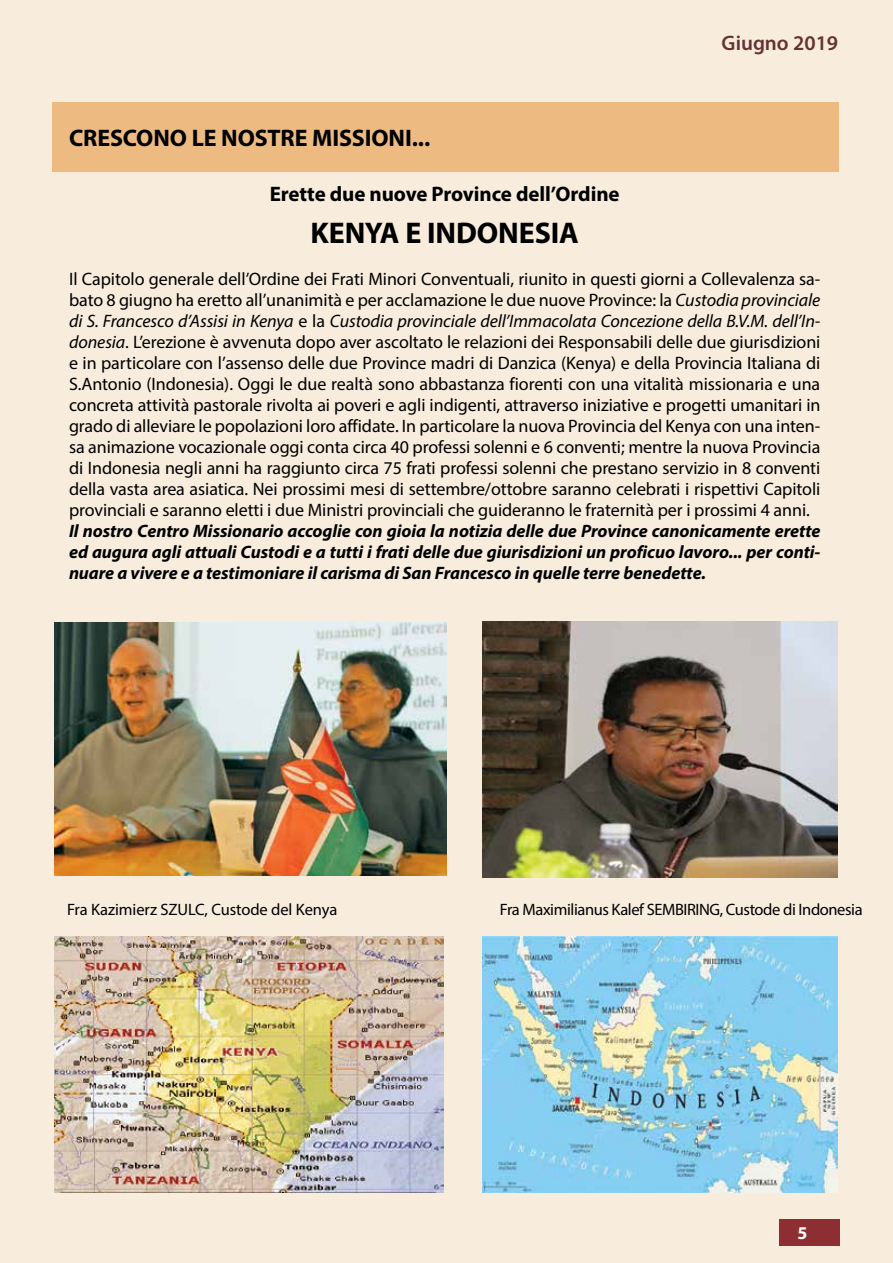
<style>
.page{position:relative;width:893px;height:1263px;background:#f8ecdd}
.page>*{position:absolute;margin:0;border:0;box-sizing:border-box;transform-origin:0 0}
.t1{font:700 30px "Myriad Pro";letter-spacing:-.005em;color:#000}
.t2{font:700 24px "Myriad Pro";letter-spacing:-.005em;color:#000}
.t3{font:700 21px "Myriad Pro";letter-spacing:-.005em;color:#000}
.t4{font:600 21px "Myriad Pro";color:#653334}
.t5{font:18px/21px "Myriad Pro";letter-spacing:-.005em;color:#000;text-align:justify}
.t6{font:italic 700 18px/21px "Myriad Pro";letter-spacing:-.005em;color:#000;text-align:justify}
.t7{font:700 18px "Myriad Pro";color:#fff}
.t8{font:16.5px "Myriad Pro";letter-spacing:-.025em;color:#000}
.t9{font:16.5px "Myriad Pro";letter-spacing:-.005em;color:#000}
.s1{font-style:italic}
</style>
<div class="page">
<div style="left:780px;top:1219px;width:60px;height:26px;background:#8d2e33"></div>
<img style="left:483px;top:621px;width:354px;height:256px">
<img style="left:483px;top:936px;width:354px;height:256px">
<img style="left:54px;top:936px;width:389px;height:256px">
<img style="left:55px;top:623px;width:391px;height:253px">
<div style="left:52px;top:102px;width:786px;height:70px;background:#edba82"></div>
<h2 class="t2" style="left:69px;top:122px;width:363px">CRESCONO LE NOSTRE MISSIONI...</h2>
<p class="t4" style="left:722px;top:29px;width:118px">Giugno 2019</p>
<p class="t3" style="left:270px;top:180px;width:351px">Erette due nuove Province dell’Ordine</p>
<h1 class="t1" style="left:311px;top:213px;width:270px">KENYA E INDONESIA</h1>
<p class="t5" style="left:69px;top:268px;width:753px">Il Capitolo generale dell’Ordine dei Frati Minori Conventuali, riunito in questi giorni a Collevalenza sa&shy;bato 8 giugno ha eretto all’unanimità e per acclamazione le due nuove Province: la <span class="s1">Custodia provinciale di S. Francesco d’Assisi in Kenya</span> e la <span class="s1">Custodia provinciale dell’Immacolata Concezione della B.V.M. dell’In&shy;donesia</span>. L’erezione è avvenuta dopo aver ascoltato le relazioni dei Responsabili delle due giurisdizioni e in particolare con l’assenso delle due Province madri di Danzica (Kenya) e della Provincia Italiana di S.Antonio (Indonesia). Oggi le due realtà sono abbastanza fiorenti con una vitalità missionaria e una concreta attività pastorale rivolta ai poveri e agli indigenti, attraverso iniziative e progetti umanitari in grado di alleviare le popolazioni loro affidate. In particolare la nuova Provincia del Kenya con una inten&shy;sa animazione vocazionale oggi conta circa 40 professi solenni e 6 conventi; mentre la nuova Provincia di Indonesia negli anni ha raggiunto circa 75 frati professi solenni che prestano servizio in 8 conventi della vasta area asiatica. Nei prossimi mesi di settembre/ottobre saranno celebrati i rispettivi Capitoli provinciali e saranno eletti i due Ministri provinciali che guideranno le fraternità per i prossimi 4 anni.</p>
<p class="t6" style="left:69px;top:520px;width:753px">Il nostro Centro Missionario accoglie con gioia la notizia delle due Province canonicamente erette ed augura agli attuali Custodi e a tutti i frati delle due giurisdizioni un proficuo lavoro... per conti&shy;nuare a vivere e a testimoniare il carisma di San Francesco in quelle terre benedette.</p>
<p class="t9" style="left:67px;top:899px;width:272px">Fra Kazimierz SZULC, Custode del Kenya</p>
<p class="t8" style="left:500px;top:899px;width:364px">Fra Maximilianus Kalef SEMBIRING, Custode di Indonesia</p>
<p class="t7" style="left:797px;top:1221px;width:11px">5</p>
</div>
